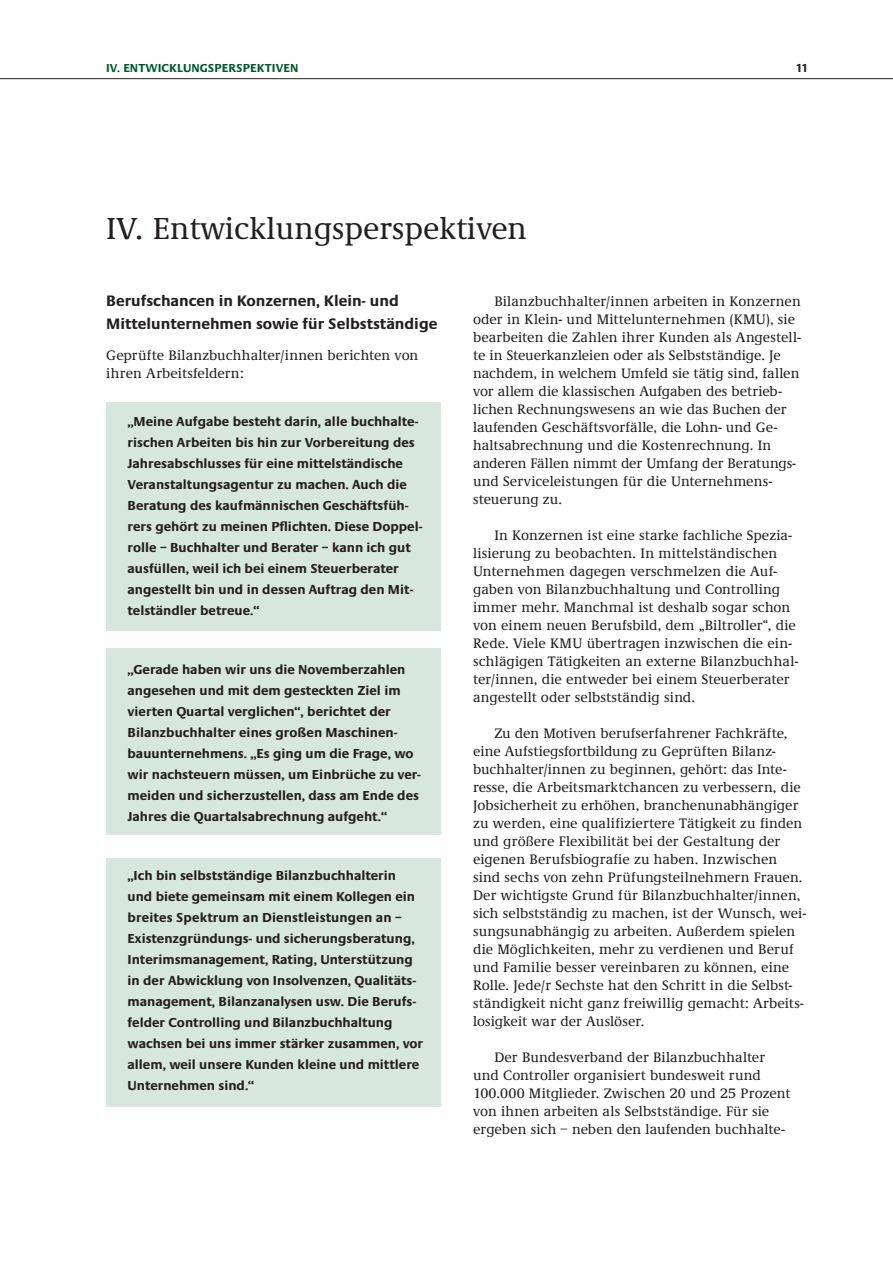
<style>
.page{position:relative;width:893px;height:1263px;background:#fff}
.page>*{position:absolute;margin:0;border:0;box-sizing:border-box;transform-origin:0 0}
.t1{font:500 31.5px "Demos LT";color:#231f20}
.t2{font:700 15.75px/22.5px "Praxis LT";color:#231f20}
.t3{font:500 14.25px/18px "Demos LT";letter-spacing:.005em;color:#231f20}
.t4{font:700 13.5px/21px "Praxis LT";color:#231f20}
.t5{font:700 12px "Praxis LT";letter-spacing:.01em;color:#00582c}
.t6{font:700 12px "Praxis LT";color:#231f20}
</style>
<div class="page">
<div style="left:106px;top:648px;width:335px;height:186px;background:#d7e6de"></div>
<div style="left:106px;top:402px;width:335px;height:228px;background:#d7e6de"></div>
<div style="left:106px;top:858px;width:335px;height:249px;background:#d7e6de"></div>
<hr style="left:0;top:78px;width:893px;height:1px;background:#231f20">
<p class="t5" style="left:106px;top:61px;width:194px">IV. EntwIcKlungSpErSpEKtIVEn</p>
<p class="t6" style="left:796px;top:62px;width:14px">11</p>
<h2 class="t1" style="left:106px;top:212px;width:422px">IV. Entwicklungsperspektiven</h2>
<h3 class="t2" style="left:106px;top:290px;width:333px">Berufschancen in Konzernen, Klein- und<br>Mittelunternehmen sowie für Selbstständige</h3>
<p class="t3" style="left:106px;top:347px;width:314px">Geprüfte Bilanzbuchhalter/innen berichten von ihren Arbeitsfeldern:</p>
<h4 class="t4" style="left:128px;top:411px;width:296px">„Meine aufgabe besteht darin, alle buchhalte&shy;rischen arbeiten bis hin zur Vorbereitung des Jahresabschlusses für eine mittelständische Veranstaltungsagentur zu machen. auch die Beratung des kaufmännischen geschäftsfüh&shy;rers gehört zu meinen pflichten. Diese Doppel&shy;rolle – Buchhalter und Berater – kann ich gut ausfüllen, weil ich bei einem Steuerberater angestellt bin und in dessen auftrag den Mit&shy;telständler betreue.“</h4>
<h4 class="t4" style="left:128px;top:659px;width:294px">„gerade haben wir uns die novemberzahlen angesehen und mit dem gesteckten ziel im vierten Quartal verglichen“, berichtet der Bilanzbuchhalter eines großen Maschinen&shy;bauunternehmens. „Es ging um die Frage, wo wir nachsteuern müssen, um Einbrüche zu ver&shy;meiden und sicherzustellen, dass am Ende des Jahres die Quartalsabrechnung aufgeht.“</h4>
<h4 class="t4" style="left:128px;top:865px;width:297px">„Ich bin selbstständige Bilanzbuchhalterin und biete gemeinsam mit einem Kollegen ein breites Spektrum an Dienstleistungen an – Existenzgründungs- und sicherungsberatung, Interimsmanagement, rating, unterstützung in der abwicklung von Insolvenzen, Qualitäts&shy;management, Bilanzanalysen usw. Die Berufs&shy;felder controlling und Bilanzbuchhaltung wachsen bei uns immer stärker zusammen, vor allem, weil unsere Kunden kleine und mittlere unternehmen sind.“</h4>
<p class="t3" style="left:473px;top:293px;width:329px;text-indent:21px">Bilanzbuchhalter/innen arbeiten in Konzernen oder in Klein- und Mittelunternehmen (KMU), sie bearbeiten die Zahlen ihrer Kunden als Angestell&shy;te in Steuerkanzleien oder als Selbstständige. Je nachdem, in welchem Umfeld sie tätig sind, fallen vor allem die klassischen Aufgaben des betrieb&shy;lichen Rechnungswesens an wie das Buchen der laufenden Geschäftsvorfälle, die Lohn- und Ge&shy;haltsabrechnung und die Kostenrechnung. In anderen Fällen nimmt der Umfang der Beratungs&shy;und Serviceleistungen für die Unternehmens&shy;steuerung zu.</p>
<p class="t3" style="left:473px;top:527px;width:326px;text-indent:21px">In Konzernen ist eine starke fachliche Spezia&shy;lisierung zu beobachten. In mittelständischen Unternehmen dagegen verschmelzen die Auf&shy;gaben von Bilanzbuchhaltung und Controlling immer mehr. Manchmal ist deshalb sogar schon von einem neuen Berufsbild, dem „Biltroller“, die Rede. Viele KMU übertragen inzwischen die ein&shy;schlägigen Tätigkeiten an externe Bilanzbuchhal&shy;ter/innen, die entweder bei einem Steuerberater angestellt oder selbstständig sind.</p>
<p class="t3" style="left:473px;top:725px;width:335px;text-indent:21px">Zu den Motiven berufserfahrener Fachkräfte, eine Aufstiegsfortbildung zu Geprüften Bilanz&shy;buchhalter/innen zu beginnen, gehört: das Inte&shy;resse, die Arbeitsmarktchancen zu verbessern, die Jobsicherheit zu erhöhen, branchenunabhängiger zu werden, eine qualifiziertere Tätigkeit zu finden und größere Flexibilität bei der Gestaltung der eigenen Berufsbiografie zu haben. Inzwischen sind sechs von zehn Prüfungsteilnehmern Frauen.<br>Der wichtigste Grund für Bilanzbuchhalter/innen, sich selbstständig zu machen, ist der Wunsch, wei&shy;sungsunabhängig zu arbeiten. Außerdem spielen die Möglichkeiten, mehr zu verdienen und Beruf und Familie besser vereinbaren zu können, eine Rolle. Jede/r Sechste hat den Schritt in die Selbst&shy;ständigkeit nicht ganz freiwillig gemacht: Arbeits&shy;losigkeit war der Auslöser.</p>
<p class="t3" style="left:473px;top:1049px;width:294px;text-indent:21px">Der Bundesverband der Bilanzbuchhalter und Controller organisiert bundesweit rund</p>
<p class="t3" style="left:473px;top:1085px;width:319px">100.000 Mitglieder. Zwischen 20 und 25 Prozent von ihnen arbeiten als Selbstständige. Für sie ergeben sich – neben den laufenden buchhalte-</p>
</div>
